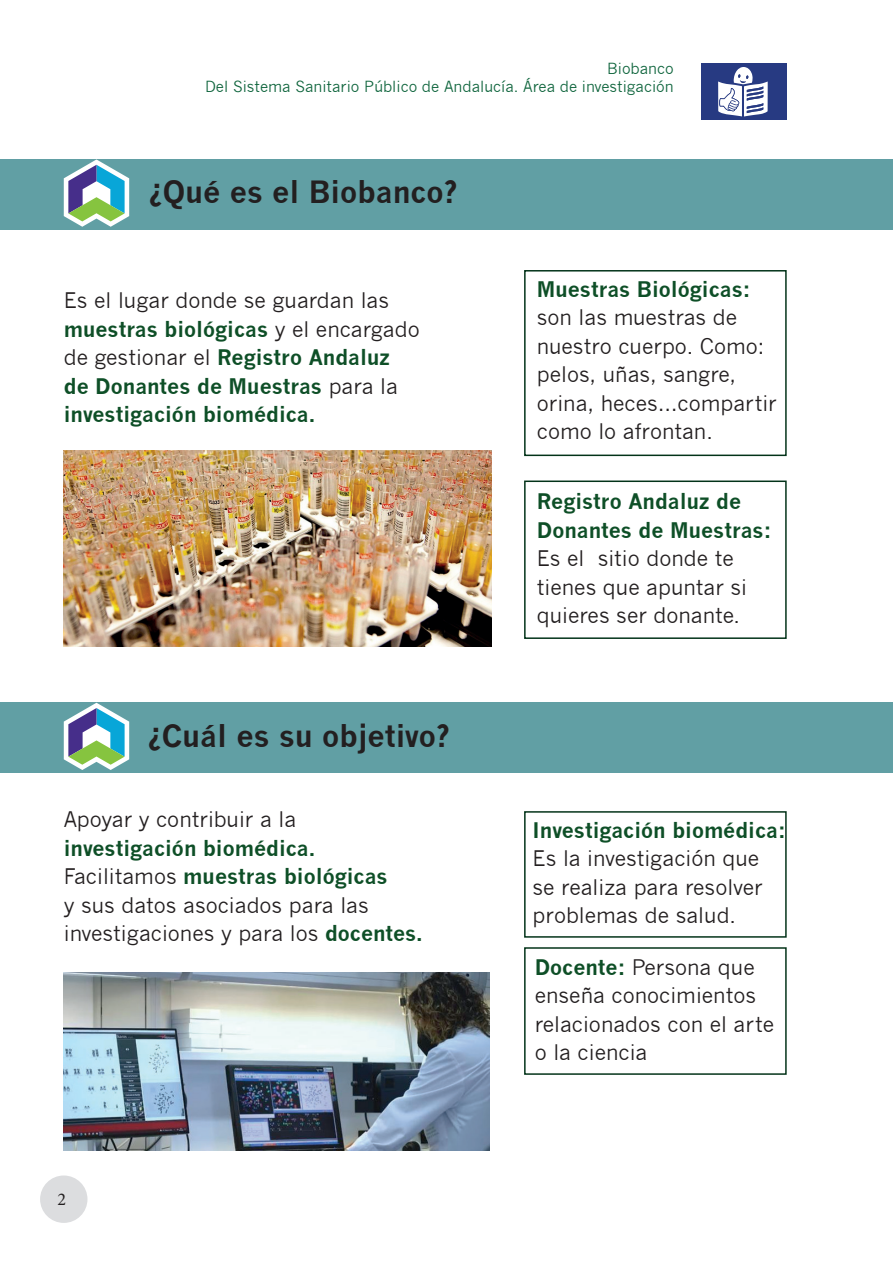
<style>
.page{position:relative;width:893px;height:1263px;background:#fff}
.page>*{position:absolute;margin:0;border:0;box-sizing:border-box;transform-origin:0 0}
.t1{font:700 30px "News Gothic";color:#231f20}
.t2{font:21px/28.5px "News Gothic";color:#231f20}
.t3{font:700 21px/28.5px "News Gothic";color:#0e4f27}
.t4{font:18px "Minion Pro";color:#231f20}
.t5{font:15px/18px "News Gothic";color:#0f653d;text-align:right}
.s1{font-weight:400;color:#231f20}
.s2{font-weight:700;color:#0e4f27}
</style>
<div class="page">
<div style="left:40px;top:1175px;width:47px;height:48px;background:#dcdddf;border-radius:50%"></div>
<div style="left:701px;top:64px;width:86px;height:56px;background:#273a82"></div>
<svg style="left:718px;top:67px;width:50px;height:50px"></svg>
<div style="left:0;top:159px;width:893px;height:71px;background:#619fa4"></div>
<div style="left:0;top:702px;width:893px;height:71px;background:#619fa4"></div>
<div style="left:524px;top:947px;width:263px;height:128px;background:#fff;border:2px solid #033319"></div>
<div style="left:524px;top:270px;width:263px;height:186px;background:#fff;border:2px solid #033319"></div>
<div style="left:524px;top:480px;width:263px;height:159px;background:#fff;border:2px solid #033319"></div>
<div style="left:524px;top:811px;width:263px;height:127px;background:#fff;border:2px solid #033319"></div>
<svg style="left:64px;top:159px;width:65px;height:68px"></svg>
<svg style="left:64px;top:703px;width:65px;height:67px"></svg>
<img style="left:64px;top:451px;width:428px;height:195px">
<img style="left:64px;top:972px;width:425px;height:179px">
<p class="t5" style="left:205px;top:60px;width:470px">Biobanco<br>Del Sistema Sanitario Público de Andalucía. Área de investigación</p>
<h1 class="t1" style="left:149px;top:174px;width:310px">¿Qué es el Biobanco?</h1>
<p class="t3" style="left:64px;top:286px;width:357px"><span class="s1">Es el lugar donde se guardan las </span>muestras biológicas <span class="s1">y el encargado de gestionar el</span> Registro Andaluz de Donantes de Muestras <span class="s1">para la </span>investigación biomédica.</p>
<h1 class="t1" style="left:148px;top:717px;width:304px">¿Cuál es su objetivo?</h1>
<p class="t2" style="left:64px;top:805px;width:234px">Apoyar y contribuir a la</p>
<p class="t2" style="left:64px;top:834px;width:361px"><span class="s2">investigación biomédica.<br></span>Facilitamos <span class="s2">muestras biológicas<br></span>y sus datos asociados para las investigaciones y para los <span class="s2">docentes.</span></p>
<p class="t4" style="left:57px;top:1187px;width:10px">2</p>
<p class="t3" style="left:537px;top:274px;width:215px">Muestras Biológicas:</p>
<p class="t2" style="left:537px;top:303px;width:241px">son las muestras de nuestro cuerpo. Como: pelos, uñas, sangre, orina, heces…compartir como lo afrontan.</p>
<p class="t3" style="left:537px;top:487px;width:236px">Registro Andaluz de<br>Donantes de Muestras:</p>
<p class="t2" style="left:537px;top:544px;width:212px">Es el sitio donde te tienes que apuntar si quieres ser donante.</p>
<p class="t3" style="left:533px;top:815px;width:255px">Investigación biomédica:</p>
<p class="t2" style="left:533px;top:844px;width:232px">Es la investigación que se realiza para resolver problemas de salud.</p>
<p class="t2" style="left:535px;top:953px;width:241px"><span class="s2">Docente:</span> Persona que enseña conocimientos relacionados con el arte o la ciencia</p>
</div>
